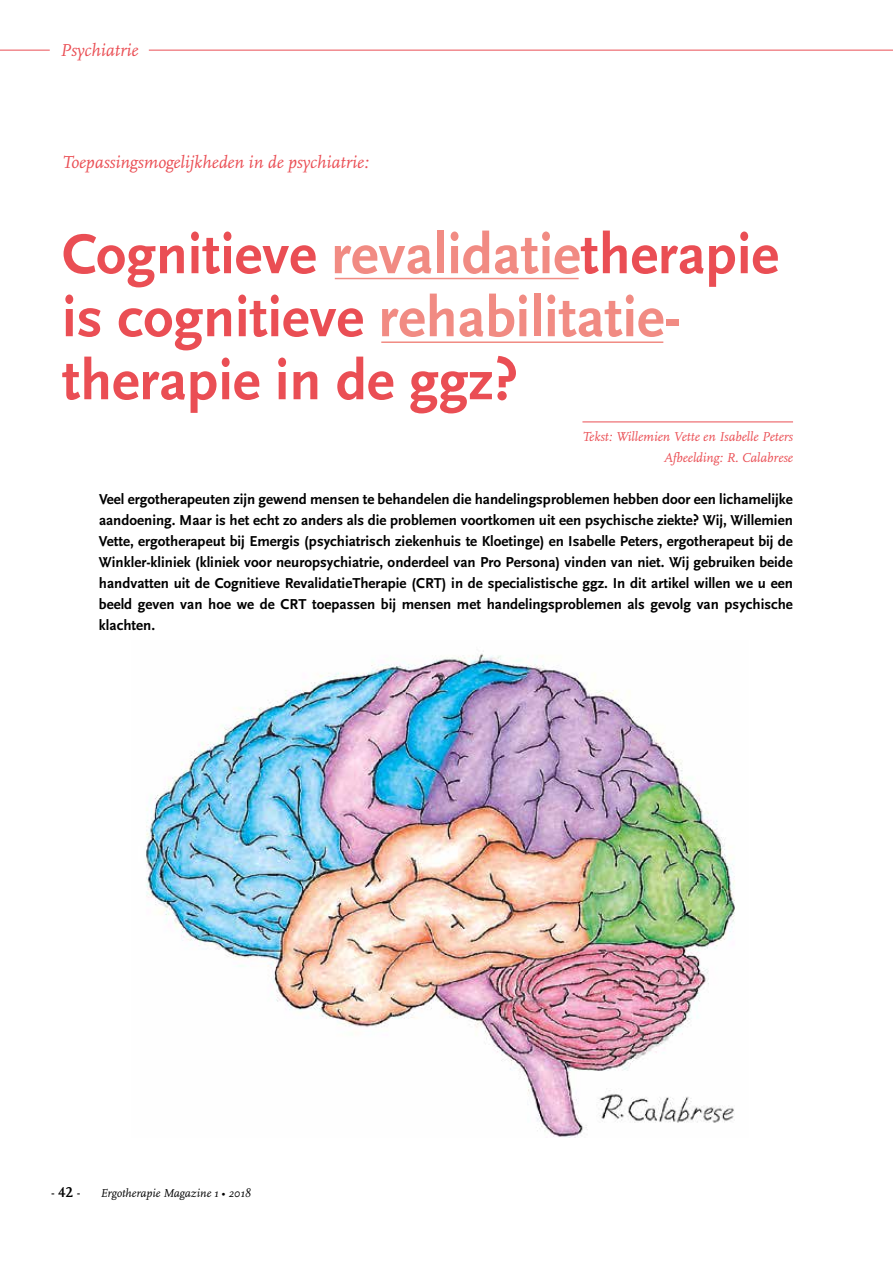
<style>
.page{position:relative;width:893px;height:1263px;background:#fff}
.page>*{position:absolute;margin:0;border:0;box-sizing:border-box;transform-origin:0 0}
.t1{font:700 58.5px/63px "Scala Sans";color:#ea4e54}
.t2{font:italic 18px "Scala";color:#ea4e54}
.t3{font:700 15px/21px "Scala Sans";color:#000;text-align:justify}
.t4{font:italic 13.5px/21px "Scala";color:#ea4e54;text-align:right}
.t5{font:13.5px "Scala Sans";color:#000}
.t6{font:italic 12px "Scala";color:#000}
.s1{color:#f18b83}
.s2{font-family:"Scala Figures";font-weight:700;font-size:15px}
</style>
<div class="page">
<img style="left:146px;top:651px;width:589px;height:487px">
<hr style="left:149px;top:50px;width:744px;height:1px;background:#ea4e54">
<hr style="left:0;top:50px;width:50px;height:1px;background:#ea4e54">
<hr style="left:582px;top:422px;width:211px;height:1px;background:#ea4e54">
<hr style="left:335px;top:278px;width:244px;height:1px;background:#f18b83">
<hr style="left:381px;top:341px;width:282px;height:2px;background:#f18b83">
<p class="t2" style="left:60px;top:41px;width:80px">Psychiatrie</p>
<p class="t2" style="left:62px;top:153px;width:308px">Toepassingsmogelijkheden in de psychiatrie:</p>
<h1 class="t1" style="left:62px;top:224px;width:718px">Cognitieve <span class="s1">revalidatie</span>therapie is cognitieve <span class="s1">rehabilitatie&shy;</span>therapie in de ggz?</h1>
<p class="t4" style="left:582px;top:427px;width:212px">Tekst: Willemien Vette en Isabelle Peters<br>Afbeelding: R. Calabrese</p>
<p class="t3" style="left:99px;top:489px;width:696px">Veel ergotherapeuten zijn gewend mensen te behandelen die handelingsproblemen hebben door een lichamelijke aandoening. Maar is het echt zo anders als die problemen voortkomen uit een psychische ziekte? Wij, Willemien Vette, ergotherapeut bij Emergis (psychiatrisch ziekenhuis te Kloetinge) en Isabelle Peters, ergotherapeut bij de Winkler-kliniek (kliniek voor neuropsychiatrie, onderdeel van Pro Persona) vinden van niet. Wij gebruiken beide handvatten uit de Cognitieve RevalidatieTherapie (CRT) in de specialistische ggz. In dit artikel willen we u een beeld geven van hoe we de CRT toepassen bij mensen met handelingsproblemen als gevolg van psychische klachten.</p>
<p class="t5" style="left:51px;top:1185px;width:31px">-<span class="s2">42</span>-</p>
<p class="t6" style="left:101px;top:1187px;width:152px">Ergotherapie Magazine 1 • 2018</p>
</div>
